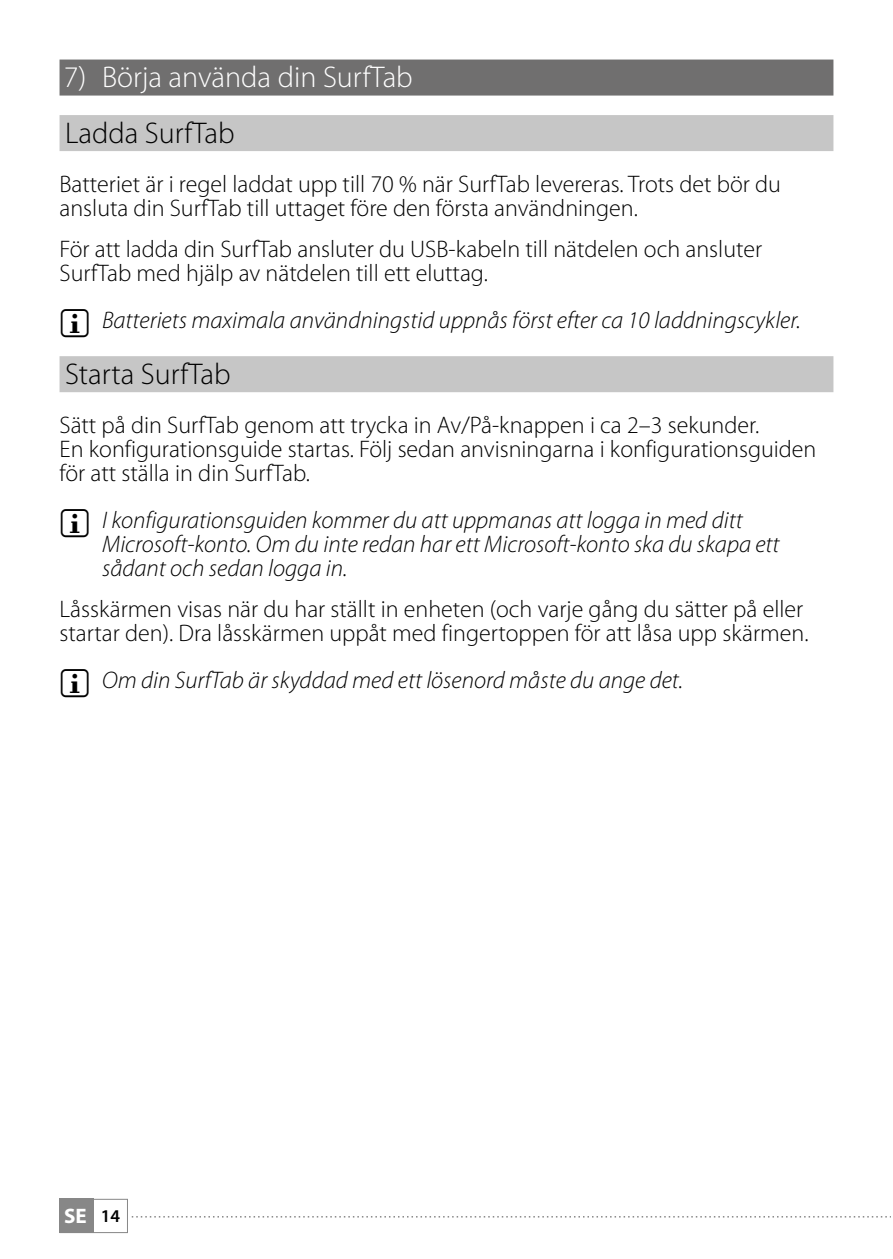
<style>
.page{position:relative;width:893px;height:1259px;background:#fff}
.page>*{position:absolute;margin:0;border:0;box-sizing:border-box;transform-origin:0 0}
.t1{font:300 30px "Myriad Pro";color:#000}
.t2{font:300 30px "Myriad Pro";color:#fff}
.t3{font:300 24px/24px "Myriad Pro";color:#000}
.t4{font:italic 300 24px/24px "Myriad Pro";color:#000}
.t5{font:700 21px "Myriad Pro";color:#fff}
.s1{font-weight:600;font-size:18px;color:#000}
</style>
<div class="page">
<div style="left:60px;top:1199px;width:34px;height:34px;background:#878787"></div>
<div style="left:60px;top:1199px;width:68px;height:34px;border:1px solid #878787"></div>
<svg style="left:132px;top:1216px;width:759px;height:1px"></svg>
<div style="left:60px;top:60px;width:773px;height:36px;background:#706f6f"></div>
<div style="left:60px;top:115px;width:773px;height:36px;background:#c6c6c6"></div>
<div style="left:60px;top:356px;width:773px;height:36px;background:#c6c6c6"></div>
<p class="t2" style="left:64px;top:61px;width:351px">7) Börja använda din SurfTab</p>
<p class="t1" style="left:65px;top:116px;width:171px">Ladda SurfTab</p>
<p class="t3" style="left:60px;top:172px;width:723px">Batteriet är i regel laddat upp till 70 % när SurfTab levereras. Trots det bör du ansluta din SurfTab till uttaget före den första användningen.</p>
<p class="t3" style="left:60px;top:237px;width:704px">För att ladda din SurfTab ansluter du USB-kabeln till nätdelen och ansluter<br>SurfTab med hjälp av nätdelen till ett eluttag.</p>
<p class="t4" style="left:102px;top:309px;width:700px">Batteriets maximala användningstid uppnås först efter ca 10 laddningscykler.</p>
<p class="t1" style="left:65px;top:357px;width:167px">Starta SurfTab</p>
<p class="t3" style="left:60px;top:413px;width:758px">Sätt på din SurfTab genom att trycka in Av/På-knappen i ca 2–3 sekunder.<br>En konfigurationsguide startas. Följ sedan anvisningarna i konfigurationsguiden för att ställa in din SurfTab.</p>
<p class="t4" style="left:102px;top:509px;width:679px">I konfigurationsguiden kommer du att uppmanas att logga in med ditt<br>Microsoft-konto. Om du inte redan har ett Microsoft-konto ska du skapa ett sådant och sedan logga in.</p>
<p class="t3" style="left:60px;top:598px;width:751px">Låsskärmen visas när du har ställt in enheten (och varje gång du sätter på eller startar den). Dra låsskärmen uppåt med fingertoppen för att låsa upp skärmen.</p>
<p class="t4" style="left:102px;top:669px;width:583px">Om din SurfTab är skyddad med ett lösenord måste du ange det.</p>
<p class="t5" style="left:64px;top:1202px;width:58px">SE <span class="s1">14</span></p>
</div>
